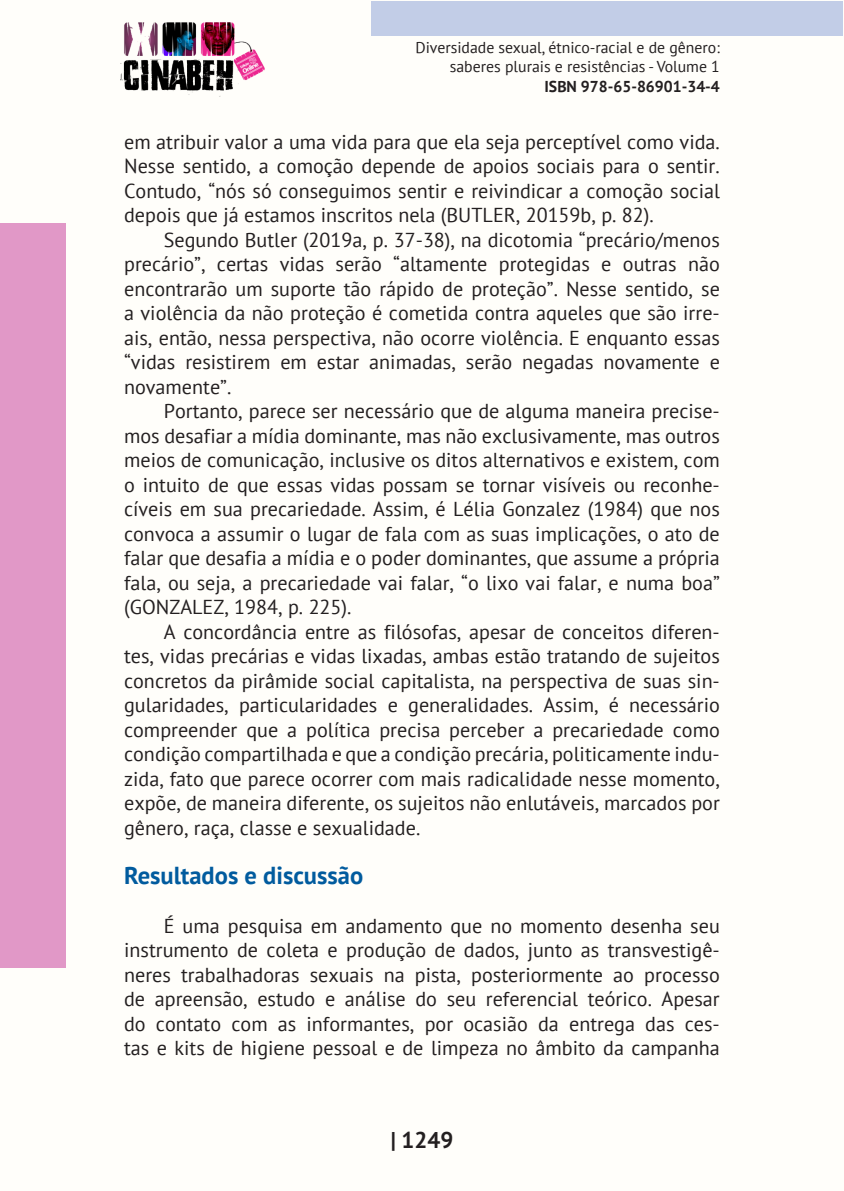
<style>
.page{position:relative;width:844px;height:1191px;background:#fff}
.page>*{position:absolute;margin:0;border:0;box-sizing:border-box;transform-origin:0 0}
._9_SUBTÍTULOS{font:700 24.5px "PT Sans";color:#015b9e}
.t1{font:700 22.75px "PT Sans";color:#231f20}
._8_CORPO{font:20.12px/24.5px "PT Sans";color:#231f20;text-align:justify}
.t2{font:15.75px/18.9px "PT Sans";color:#231f20;text-align:right}
.t3{font:700 15.75px "PT Sans";color:#231f20}
</style>
<div class="page">
<div style="left:0;top:0;width:843px;height:1191px;background:#fffefa"></div>
<div style="left:371px;top:1px;width:471px;height:35px;background:#c2cde7"></div>
<div style="left:0;top:223px;width:65px;height:744px;background:#e198c7"></div>
<img style="left:120px;top:22px;width:144px;height:75px">
<p class="t2" style="left:415px;top:38px;width:306px">Diversidade sexual, étnico-racial e de gênero: saberes plurais e resistências - Volume 1</p>
<p class="t3" style="left:544px;top:76px;width:177px">ISBN 978-65-86901-34-4</p>
<p class="_8_CORPO" style="left:124px;top:129px;width:597px">em atribuir valor a uma vida para que ela seja perceptível como vida.<br>Nesse sentido, a comoção depende de apoios sociais para o sentir.<br>Contudo, “nós só conseguimos sentir e reivindicar a comoção social depois que já estamos inscritos nela (BUTLER, 20159b, p. 82).</p>
<p class="_8_CORPO" style="left:124px;top:227px;width:597px;text-indent:40px">Segundo Butler (2019a, p. 37-38), na dicotomia “precário/menos precário”, certas vidas serão “altamente protegidas e outras não encontrarão um suporte tão rápido de proteção”. Nesse sentido, se a violência da não proteção é cometida contra aqueles que são irre&shy;ais, então, nessa perspectiva, não ocorre violência. E enquanto essas “vidas resistirem em estar animadas, serão negadas novamente e novamente”.</p>
<p class="_8_CORPO" style="left:124px;top:398px;width:597px;text-indent:40px">Portanto, parece ser necessário que de alguma maneira precise&shy;mos desafiar a mídia dominante, mas não exclusivamente, mas outros meios de comunicação, inclusive os ditos alternativos e existem, com o intuito de que essas vidas possam se tornar visíveis ou reconhe&shy;cíveis em sua precariedade. Assim, é Lélia Gonzalez (1984) que nos convoca a assumir o lugar de fala com as suas implicações, o ato de falar que desafia a mídia e o poder dominantes, que assume a própria fala, ou seja, a precariedade vai falar, “o lixo vai falar, e numa boa” (GONZALEZ, 1984, p. 225).</p>
<p class="_8_CORPO" style="left:124px;top:619px;width:597px;text-indent:40px">A concordância entre as filósofas, apesar de conceitos diferen&shy;tes, vidas precárias e vidas lixadas, ambas estão tratando de sujeitos concretos da pirâmide social capitalista, na perspectiva de suas sin&shy;gularidades, particularidades e generalidades. Assim, é necessário compreender que a política precisa perceber a precariedade como condição compartilhada e que a condição precária, politicamente indu&shy;zida, fato que parece ocorrer com mais radicalidade nesse momento, expõe, de maneira diferente, os sujeitos não enlutáveis, marcados por gênero, raça, classe e sexualidade.</p>
<p class="_9_SUBTÍTULOS" style="left:124px;top:859px;width:240px">Resultados e discussão</p>
<p class="_8_CORPO" style="left:124px;top:913px;width:597px;text-indent:40px">É uma pesquisa em andamento que no momento desenha seu instrumento de coleta e produção de dados, junto as transvestigê&shy;neres trabalhadoras sexuais na pista, posteriormente ao processo de apreensão, estudo e análise do seu referencial teórico. Apesar do contato com as informantes, por ocasião da entrega das ces&shy;tas e kits de higiene pessoal e de limpeza no âmbito da campanha</p>
<p class="t1" style="left:390px;top:1125px;width:64px">| 1249</p>
</div>
